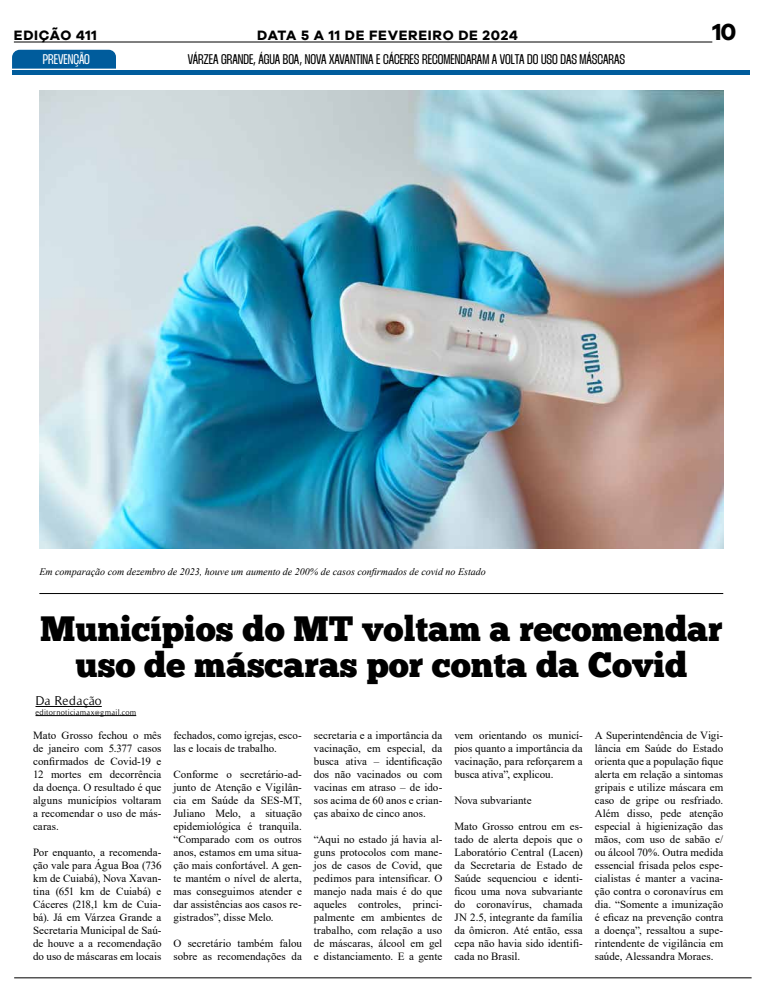
<style>
.page{position:relative;width:780px;height:993px;background:#fff}
.page>*{position:absolute;margin:0;border:0;box-sizing:border-box;transform-origin:0 0}
.t1{font:35px/36px "Chunk Five Ex";color:#000;text-align:center}
.t2{font:700 24px "Galyon";color:#000}
.t3{font:900 14px "Thunder";color:#000}
.t4{font:700 14px "Galyon";letter-spacing:.05em;color:#000}
.t5{font:900 14px "Thunder";color:#fff}
.t6{font:13px "Timeless";color:#000}
.t7{font:11px/13px "Times New Roman";color:#000;text-align:justify}
.t8{font:italic 10px "Times New Roman";color:#000}
.t9{font:8px "Timeless";letter-spacing:.025em;color:#000}
</style>
<div class="page">
<hr style="left:14px;top:42px;width:698px;height:1px;background:#000">
<hr style="left:14px;top:977px;width:737px;height:1px;background:#000">
<img style="left:39px;top:90px;width:684px;height:459px">
<hr style="left:35px;top:706px;width:67px;height:1px;background:#000">
<hr style="left:35px;top:715px;width:101px;height:1px;background:#000">
<hr style="left:39px;top:593px;width:684px;height:1px;background:#000">
<div style="left:12px;top:70px;width:737px;height:5px;background:#005c9c"></div>
<svg style="left:12px;top:50px;width:104px;height:19px;background:#07609f"></svg>
<p class="t4" style="left:14px;top:26px;width:85px">EDIÇÃO 411</p>
<p class="t4" style="left:257px;top:26px;width:262px">DATA 5 A 11 DE FEVEREIRO DE 2024</p>
<h2 class="t2" style="left:712px;top:17px;width:26px">10</h2>
<p class="t5" style="left:43px;top:51px;width:49px">PREVENÇÃO</p>
<p class="t3" style="left:188px;top:51px;width:439px">VÁRZEA GRANDE, ÁGUA BOA, NOVA XAVANTINA E CÁCERES RECOMENDARAM A VOLTA DO USO DAS MÁSCARAS</p>
<p class="t8" style="left:39px;top:564px;width:448px">Em comparação com dezembro de 2023, houve um aumento de 200% de casos confirmados de covid no Estado</p>
<h1 class="t1" style="left:40px;top:609px;width:684px">Municípios do MT voltam a recomendar uso de máscaras por conta da Covid</h1>
<p class="t6" style="left:35px;top:693px;width:68px">Da Redação</p>
<p class="t9" style="left:35px;top:707px;width:102px">editornoticiamax@gmail.com</p>
<p class="t7" style="left:33px;top:728px;width:130px">Mato Grosso fechou o mês de janeiro com 5.377 casos confirmados de Covid-19 e 12 mortes em decorrência da doença. O resultado é que alguns municípios voltaram a recomendar o uso de más&shy;caras.</p>
<p class="t7" style="left:33px;top:845px;width:130px">Por enquanto, a recomenda&shy;ção vale para Água Boa (736 km de Cuiabá), Nova Xavan&shy;tina (651 km de Cuiabá) e Cáceres (218,1 km de Cuia&shy;bá). Já em Várzea Grande a Secretaria Municipal de Saú&shy;de houve a a recomendação do uso de máscaras em locais</p>
<p class="t7" style="left:173px;top:728px;width:130px">fechados, como igrejas, esco&shy;las e locais de trabalho.</p>
<p class="t7" style="left:173px;top:767px;width:130px">Conforme o secretário-ad&shy;junto de Atenção e Vigilân&shy;cia em Saúde da SES-MT, Juliano Melo, a situação epidemiológica é tranquila. “Comparado com os outros anos, estamos em uma situa&shy;ção mais confortável. A gen&shy;te mantém o nível de alerta, mas conseguimos atender e dar assistências aos casos re&shy;gistrados”, disse Melo.</p>
<p class="t7" style="left:173px;top:936px;width:130px">O secretário também falou sobre as recomendações da</p>
<p class="t7" style="left:314px;top:728px;width:130px">secretaria e a importância da vacinação, em especial, da busca ativa – identificação dos não vacinados ou com vacinas em atraso – de ido&shy;sos acima de 60 anos e crian&shy;ças abaixo de cinco anos.</p>
<p class="t7" style="left:314px;top:832px;width:130px">“Aqui no estado já havia al&shy;guns protocolos com mane&shy;jos de casos de Covid, que pedimos para intensificar. O manejo nada mais é do que aqueles controles, princi&shy;palmente em ambientes de trabalho, com relação a uso de máscaras, álcool em gel e distanciamento. E a gente</p>
<p class="t7" style="left:454px;top:728px;width:130px">vem orientando os municí&shy;pios quanto a importância da vacinação, para reforçarem a busca ativa”, explicou.</p>
<p class="t7" style="left:454px;top:793px;width:79px">Nova subvariante</p>
<p class="t7" style="left:454px;top:819px;width:130px">Mato Grosso entrou em es&shy;tado de alerta depois que o Laboratório Central (Lacen) da Secretaria de Estado de Saúde sequenciou e identi&shy;ficou uma nova subvariante do coronavírus, chamada JN 2.5, integrante da família da ômicron. Até então, essa cepa não havia sido identifi&shy;cada no Brasil.</p>
<p class="t7" style="left:594px;top:728px;width:130px">A Superintendência de Vigi&shy;lância em Saúde do Estado orienta que a população fique alerta em relação a sintomas gripais e utilize máscara em caso de gripe ou resfriado.<br>Além disso, pede atenção especial à higienização das mãos, com uso de sabão e/ ou álcool 70%. Outra medida essencial frisada pelos espe&shy;cialistas é manter a vacina&shy;ção contra o coronavírus em dia. “Somente a imunização é eficaz na prevenção contra a doença”, ressaltou a supe&shy;rintendente de vigilância em saúde, Alessandra Moraes.</p>
</div>
